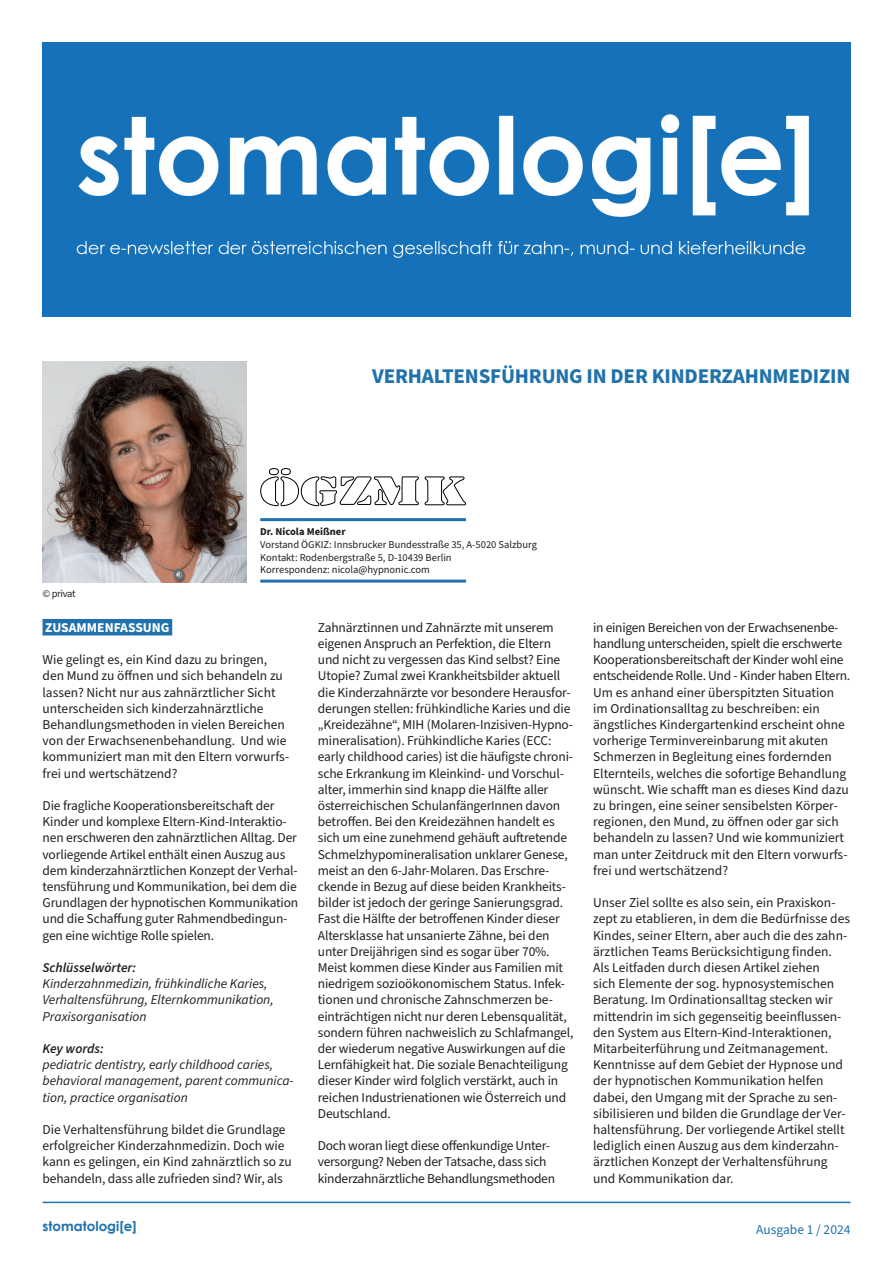
<style>
.page{position:relative;width:893px;height:1263px;background:#fff}
.page>*{position:absolute;margin:0;border:0;box-sizing:border-box;transform-origin:0 0}
.t1{font:700 21px "Source Sans Pro";letter-spacing:-.01em;color:#2072ac}
.t2{font:13.5px/16.2px "Source Sans Pro";letter-spacing:-.01em;color:#231f20}
.t3{font:italic 13.5px/16.2px "Source Sans Pro";color:#231f20}
.t4{font:italic 600 13.5px "Source Sans Pro";color:#231f20}
.t5{font:700 13.5px "Source Sans Pro";color:#fff}
.t6{font:700 13.5px "Century Gothic";color:#2072ac}
.t7{font:13.5px "Source Sans Pro";color:#2072ac}
.t8{font:10.5px/12.6px "Source Sans Pro";color:#231f20}
.t9{font:700 10.5px "Source Sans Pro";color:#231f20}
</style>
<div class="page">
<img style="left:43px;top:43px;width:807px;height:274px">
<div style="left:43px;top:619px;width:129px;height:16px;background:#2072ac"></div>
<img style="left:43px;top:361px;width:204px;height:222px">
<hr style="left:43px;top:1201px;width:807px;height:2px;background:#2072ac">
<hr style="left:260px;top:518px;width:206px;height:3px;background:#2072ac">
<hr style="left:260px;top:580px;width:206px;height:3px;background:#2072ac">
<svg style="left:260px;top:468px;width:206px;height:38px"></svg>
<h1 class="t1" style="left:372px;top:362px;width:480px">VERHALTENSFÜHRUNG IN DER KINDERZAHNMEDIZIN</h1>
<p class="t8" style="left:43px;top:588px;width:35px">© privat</p>
<p class="t9" style="left:260px;top:525px;width:87px">Dr. Nicola Meißner</p>
<p class="t8" style="left:260px;top:538px;width:278px">Vorstand ÖGKIZ: Innsbrucker Bundesstraße 35, A-5020 Salzburg<br>Kontakt: Rodenbergstraße 5, D-10439 Berlin<br>Korrespondenz: nicola@hypnonic.com</p>
<p class="t5" style="left:45px;top:618px;width:126px">ZUSAMMENFASSUNG</p>
<p class="t2" style="left:43px;top:652px;width:248px">Wie gelingt es, ein Kind dazu zu bringen, den Mund zu öffnen und sich behandeln zu lassen? Nicht nur aus zahnärztlicher Sicht unterscheiden sich kinderzahnärztliche Behandlungsmethoden in vielen Bereichen von der Erwachsenenbehandlung. Und wie kommuniziert man mit den Eltern vorwurfs&shy;frei und wertschätzend?</p>
<p class="t2" style="left:43px;top:798px;width:257px">Die fragliche Kooperationsbereitschaft der Kinder und komplexe Eltern-Kind-Interaktio&shy;nen erschweren den zahnärztlichen Alltag. Der vorliegende Artikel enthält einen Auszug aus dem kinderzahnärztlichen Konzept der Verhal&shy;tensführung und Kommunikation, bei dem die Grundlagen der hypnotischen Kommunikation und die Schaffung guter Rahmendbedingun&shy;gen eine wichtige Rolle spielen.</p>
<p class="t4" style="left:43px;top:958px;width:95px">Schlüsselwörter:</p>
<p class="t3" style="left:43px;top:976px;width:233px">Kinderzahnmedizin, frühkindliche Karies,<br>Verhaltensführung, Elternkommunikation,<br>Praxisorganisation</p>
<p class="t4" style="left:43px;top:1039px;width:63px">Key words:</p>
<p class="t3" style="left:43px;top:1057px;width:253px">pediatric dentistry, early childhood caries, behavioral management, parent communica&shy;tion, practice organisation</p>
<p class="t2" style="left:43px;top:1122px;width:251px">Die Verhaltensführung bildet die Grundlage erfolgreicher Kinderzahnmedizin. Doch wie kann es gelingen, ein Kind zahnärztlich so zu behandeln, dass alle zufrieden sind? Wir, als</p>
<p class="t6" style="left:43px;top:1215px;width:96px">stomatologi[e]</p>
<p class="t2" style="left:318px;top:619px;width:257px">Zahnärztinnen und Zahnärzte mit unserem eigenen Anspruch an Perfektion, die Eltern und nicht zu vergessen das Kind selbst? Eine Utopie? Zumal zwei Krankheitsbilder aktuell die Kinderzahnärzte vor besondere Herausfor&shy;derungen stellen: frühkindliche Karies und die „Kreidezähne“, MIH (Molaren-Inzisiven-Hypno&shy;mineralisation). Frühkindliche Karies (ECC: early childhood caries) ist die häufigste chroni&shy;sche Erkrankung im Kleinkind- und Vorschul&shy;alter, immerhin sind knapp die Hälfte aller österreichischen SchulanfängerInnen davon betroffen. Bei den Kreidezähnen handelt es sich um eine zunehmend gehäuft auftretende Schmelzhypomineralisation unklarer Genese, meist an den 6-Jahr-Molaren. Das Erschre&shy;ckende in Bezug auf diese beiden Krankheits&shy;bilder ist jedoch der geringe Sanierungsgrad.<br>Fast die Hälfte der betroffenen Kinder dieser Altersklasse hat unsanierte Zähne, bei den unter Dreijährigen sind es sogar über 70%.<br>Meist kommen diese Kinder aus Familien mit niedrigem sozioökonomischem Status. Infek&shy;tionen und chronische Zahnschmerzen be&shy;einträchtigen nicht nur deren Lebensqualität, sondern führen nachweislich zu Schlafmangel, der wiederum negative Auswirkungen auf die Lernfähigkeit hat. Die soziale Benachteiligung dieser Kinder wird folglich verstärkt, auch in reichen Industrienationen wie Österreich und Deutschland.</p>
<p class="t2" style="left:318px;top:1138px;width:239px">Doch woran liegt diese offenkundige Unter&shy;versorgung? Neben der Tatsache, dass sich kinderzahnärztliche Behandlungsmethoden</p>
<p class="t2" style="left:593px;top:619px;width:259px">in einigen Bereichen von der Erwachsenenbe&shy;handlung unterscheiden, spielt die erschwerte Kooperationsbereitschaft der Kinder wohl eine entscheidende Rolle. Und - Kinder haben Eltern.<br>Um es anhand einer überspitzten Situation im Ordinationsalltag zu beschreiben: ein ängstliches Kindergartenkind erscheint ohne vorherige Terminvereinbarung mit akuten Schmerzen in Begleitung eines fordernden Elternteils, welches die sofortige Behandlung wünscht. Wie schafft man es dieses Kind dazu zu bringen, eine seiner sensibelsten Körper&shy;regionen, den Mund, zu öffnen oder gar sich behandeln zu lassen? Und wie kommuniziert man unter Zeitdruck mit den Eltern vorwurfs&shy;frei und wertschätzend?</p>
<p class="t2" style="left:593px;top:895px;width:258px">Unser Ziel sollte es also sein, ein Praxiskon&shy;zept zu etablieren, in dem die Bedürfnisse des Kindes, seiner Eltern, aber auch die des zahn&shy;ärztlichen Teams Berücksichtigung finden.<br>Als Leitfaden durch diesen Artikel ziehen<br>sich Elemente der sog. hypnosystemischen Beratung. Im Ordinationsalltag stecken wir mittendrin im sich gegenseitig beeinflussen&shy;den System aus Eltern-Kind-Interaktionen, Mitarbeiterführung und Zeitmanagement.<br>Kenntnisse auf dem Gebiet der Hypnose und der hypnotischen Kommunikation helfen dabei, den Umgang mit der Sprache zu sen&shy;sibilisieren und bilden die Grundlage der Ver&shy;haltensführung. Der vorliegende Artikel stellt lediglich einen Auszug aus dem kinderzahn&shy;ärztlichen Konzept der Verhaltensführung und Kommunikation dar.</p>
<p class="t7" style="left:756px;top:1221px;width:96px">Ausgabe 1 / 2024</p>
</div>
